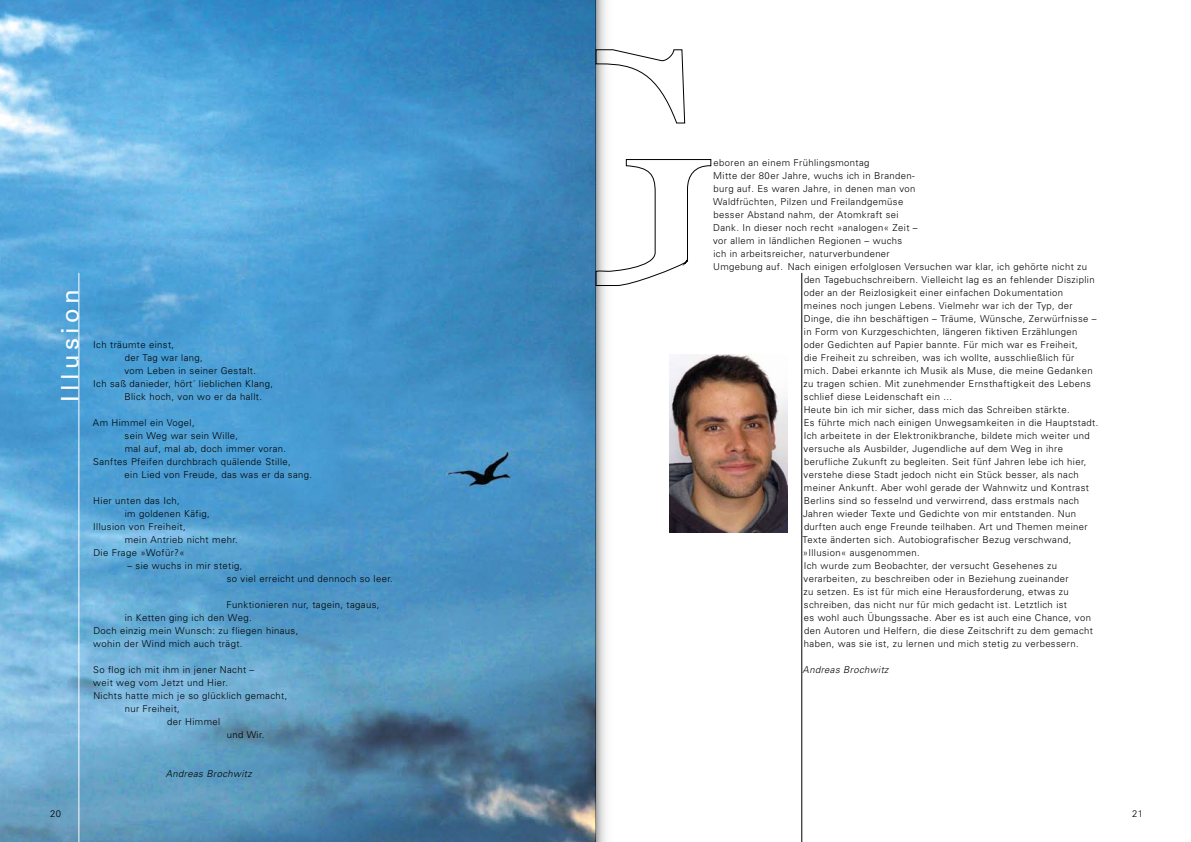
<style>
.page{position:relative;width:1191px;height:842px;background:#fff}
.page>*{position:absolute;margin:0;border:0;box-sizing:border-box;transform-origin:0 0}
.t1{font:24px "Univers";letter-spacing:.18em;color:#fff}
.t2{font:300 9.5px/13px "Univers";letter-spacing:.04em;color:#000}
.t3{font:italic 300 9.5px "Univers";letter-spacing:.04em;color:#000}
</style>
<div class="page">
<img style="left:0;top:0;width:595px;height:842px">
<hr style="left:79px;top:273px;width:1px;height:569px;background:#fff">
<img style="left:669px;top:354px;width:119px;height:179px">
<svg style="left:624px;top:49px;width:61px;height:75px"></svg>
<svg style="left:624px;top:159px;width:88px;height:126px"></svg>
<hr style="left:801px;top:273px;width:1px;height:569px;background:#000">
<svg style="left:595px;top:0;width:29px;height:842px"></svg>
<h1 class="t1" style="left:56px;top:402px;width:114px;rotate:-90deg">Illusion</h1>
<p class="t2" style="left:50px;top:807px;width:12px">20</p>
<p class="t2" style="left:93px;top:338px;width:82px">Ich träumte einst,</p>
<p class="t2" style="left:125px;top:351px;width:80px">der Tag war lang,</p>
<p class="t2" style="left:124px;top:364px;width:133px">vom Leben in seiner Gestalt.</p>
<p class="t2" style="left:93px;top:377px;width:181px">Ich saß danieder, hört´ lieblichen Klang,</p>
<p class="t2" style="left:124px;top:390px;width:139px">Blick hoch, von wo er da hallt.</p>
<p class="t2" style="left:93px;top:416px;width:103px">Am Himmel ein Vogel,</p>
<p class="t2" style="left:125px;top:429px;width:115px">sein Weg war sein Wille,</p>
<p class="t2" style="left:125px;top:442px;width:163px">mal auf, mal ab, doch immer voran.</p>
<p class="t2" style="left:93px;top:455px;width:199px">Sanftes Pfeifen durchbrach quälende Stille,</p>
<p class="t2" style="left:125px;top:468px;width:189px">ein Lied von Freude, das was er da sang.</p>
<p class="t2" style="left:93px;top:494px;width:88px">Hier unten das Ich,</p>
<p class="t2" style="left:125px;top:507px;width:87px">im goldenen Käfig,</p>
<p class="t2" style="left:93px;top:520px;width:94px">Illusion von Freiheit,</p>
<p class="t2" style="left:125px;top:533px;width:115px">mein Antrieb nicht mehr.</p>
<p class="t2" style="left:93px;top:546px;width:93px">Die Frage »Wofür?«</p>
<p class="t2" style="left:227px;top:559px;width:168px;text-indent:-99px">– sie wuchs in mir stetig,<br>so viel erreicht und dennoch so leer.</p>
<p class="t2" style="left:226px;top:598px;width:154px">Funktionieren nur, tagein, tagaus,</p>
<p class="t2" style="left:125px;top:611px;width:128px">in Ketten ging ich den Weg.</p>
<p class="t2" style="left:93px;top:624px;width:206px">Doch einzig mein Wunsch: zu fliegen hinaus,</p>
<p class="t2" style="left:93px;top:637px;width:151px">wohin der Wind mich auch trägt.</p>
<p class="t2" style="left:93px;top:663px;width:163px">So flog ich mit ihm in jener Nacht –</p>
<p class="t2" style="left:93px;top:676px;width:136px">weit weg vom Jetzt und Hier.</p>
<p class="t2" style="left:93px;top:689px;width:196px">Nichts hatte mich je so glücklich gemacht,</p>
<p class="t2" style="left:125px;top:702px;width:57px">nur Freiheit,</p>
<p class="t2" style="left:167px;top:715px;width:55px">der Himmel</p>
<p class="t2" style="left:227px;top:728px;width:39px">und Wir.</p>
<p class="t3" style="left:166px;top:768px;width:87px">Andreas Brochwitz</p>
<p class="t2" style="left:713px;top:156px;width:157px">eboren an einem Frühlingsmontag</p>
<p class="t2" style="left:713px;top:169px;width:206px">Mitte der 80er Jahre, wuchs ich in Branden&shy;burg auf. Es waren Jahre, in denen man von Waldfrüchten, Pilzen und Freilandgemüse besser Abstand nahm, der Atomkraft sei Dank. In dieser noch recht »analogen« Zeit – vor allem in ländlichen Regionen – wuchs<br>ich in arbeitsreicher, naturverbundener Umgebung auf.</p>
<p class="t2" style="left:802px;top:260px;width:297px;text-indent:-15px">Nach einigen erfolglosen Versuchen war klar, ich gehörte nicht zu den Tagebuchschreibern. Vielleicht lag es an fehlender Disziplin oder an der Reizlosigkeit einer einfachen Dokumentation<br>meines noch jungen Lebens. Vielmehr war ich der Typ, der Dinge, die ihn beschäftigen – Träume, Wünsche, Zerwürfnisse – in Form von Kurzgeschichten, längeren fiktiven Erzählungen oder Gedichten auf Papier bannte. Für mich war es Freiheit,<br>die Freiheit zu schreiben, was ich wollte, ausschließlich für mich. Dabei erkannte ich Musik als Muse, die meine Gedanken zu tragen schien. Mit zunehmender Ernsthaftigkeit des Lebens schlief diese Leidenschaft ein ...<br>Heute bin ich mir sicher, dass mich das Schreiben stärkte.<br>Es führte mich nach einigen Unwegsamkeiten in die Hauptstadt.<br>Ich arbeitete in der Elektronikbranche, bildete mich weiter und versuche als Ausbilder, Jugendliche auf dem Weg in ihre berufliche Zukunft zu begleiten. Seit fünf Jahren lebe ich hier, verstehe diese Stadt jedoch nicht ein Stück besser, als nach meiner Ankunft. Aber wohl gerade der Wahnwitz und Kontrast Berlins sind so fesselnd und verwirrend, dass erstmals nach Jahren wieder Texte und Gedichte von mir entstanden. Nun durften auch enge Freunde teilhaben. Art und Themen meiner Texte änderten sich. Autobiografischer Bezug verschwand, »Illusion« ausgenommen.<br>Ich wurde zum Beobachter, der versucht Gesehenes zu verarbeiten, zu beschreiben oder in Beziehung zueinander<br>zu setzen. Es ist für mich eine Herausforderung, etwas zu schreiben, das nicht nur für mich gedacht ist. Letztlich ist<br>es wohl auch Übungssache. Aber es ist auch eine Chance, von den Autoren und Helfern, die diese Zeitschrift zu dem gemacht haben, was sie ist, zu lernen und mich stetig zu verbessern.</p>
<p class="t3" style="left:802px;top:664px;width:87px">Andreas Brochwitz</p>
<p class="t2" style="left:1132px;top:807px;width:12px">21</p>
</div>
